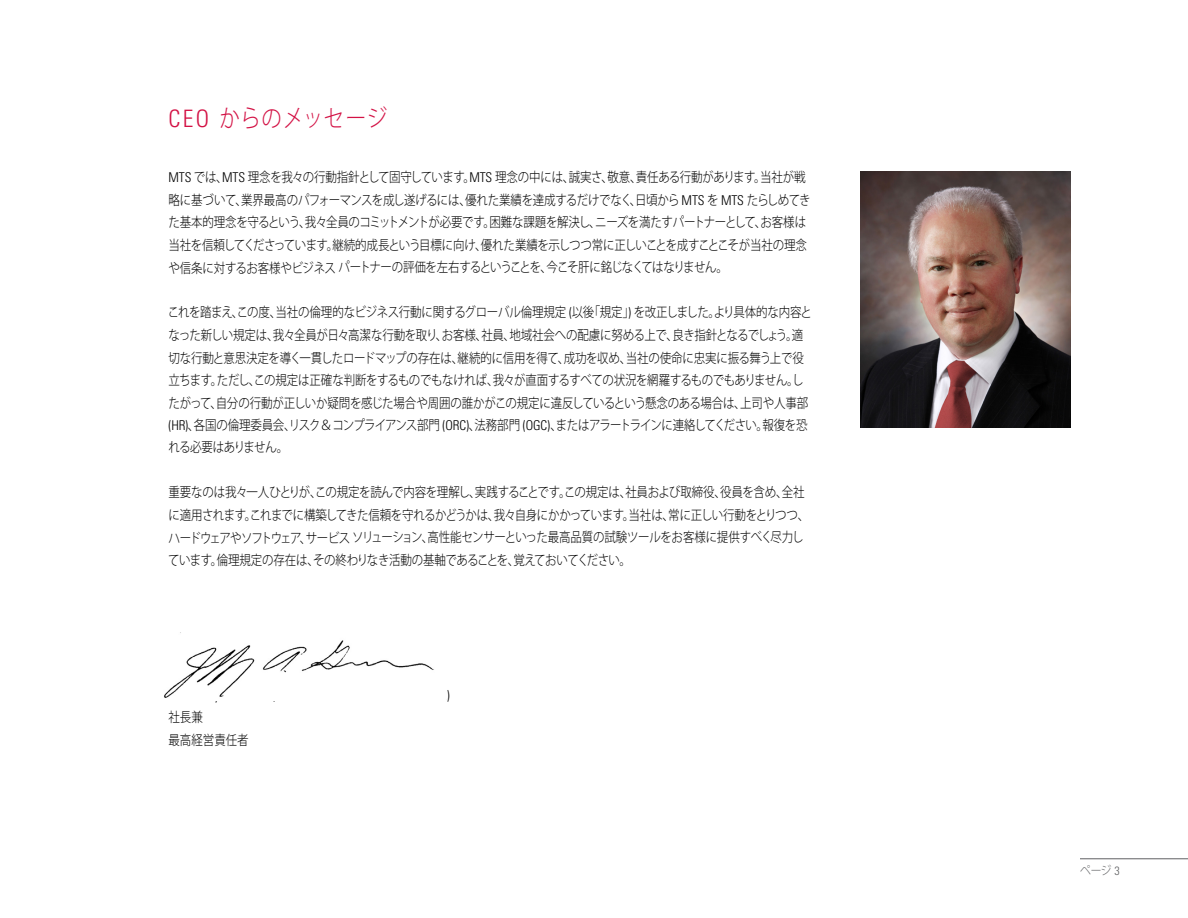
<style>
.page{position:relative;width:1188px;height:918px;background:#fff}
.page>*{position:absolute;margin:0;border:0;box-sizing:border-box;transform-origin:0 0}
.t1{font:300 24px "Koz Go Pro";letter-spacing:.04em;color:#d31245;scale:.85 1}
.t2{font:300 13.5px/22.5px "Koz Go Pro";letter-spacing:-.03em;color:#000;scale:.85 1}
.t3{font:300 13.5px/22.5px "Koz Go Pro";color:#000;scale:.85 1}
.t4{font:300 12px "Koz Go Pro";color:#5f6062;scale:.9 1}
.s1{font-family:"Univers";font-stretch:condensed}
</style>
<div class="page">
<img style="left:861px;top:172px;width:209px;height:256px">
<hr style="left:1080px;top:859px;width:108px;height:1px;background:#5f6062">
<img style="left:164px;top:632px;width:270px;height:66px">
<h1 class="t1" style="left:168px;top:103px;width:259px"><span class="s1">CEO</span> からのメッセージ</h1>
<p class="t2" style="left:168px;top:166px;width:757px"><span class="s1">MTS</span> では、<span class="s1">MTS</span> 理念を我々の行動指針として固守しています。<span class="s1">MTS</span> 理念の中には、誠実さ、敬意、責任ある行動があります。当社が戦略に基づいて、業界最高のパフォーマンスを成し遂げるには、優れた業績を達成するだけでなく、日頃から <span class="s1">MTS</span> を <span class="s1">MTS</span> たらしめてきた基本的理念を守るという、我々全員のコミットメントが必要です。困難な課題を解決し、ニーズを満たすパートナーとして、お客様は当社を信頼してくださっています。継続的成長という目標に向け、優れた業績を示しつつ常に正しいことを成すことこそが当社の理念や信条に対するお客様やビジネスパートナーの評価を左右するということを、今こそ肝に銘じなくてはなりません。</p>
<p class="t2" style="left:168px;top:301px;width:760px">これを踏まえ、この度、当社の倫理的なビジネス行動に関するグローバル倫理規定 <span class="s1">(</span>以後「規定」<span class="s1">)</span> を改正しました。より具体的な内容となった新しい規定は、我々全員が日々高潔な行動を取り、お客様、社員、地域社会への配慮に努める上で、良き指針となるでしょう。適切な行動と意思決定を導く一貫したロードマップの存在は、継続的に信用を得て、成功を収め、当社の使命に忠実に振る舞う上で役立ちます。ただし、この規定は正確な判断をするものでもなければ、我々が直面するすべての状況を網羅するものでもありません。したがって、自分の行動が正しいか疑問を感じた場合や周囲の誰かがこの規定に違反しているという懸念のある場合は、上司や人事部<span class="s1">(HR)</span>、各国の倫理委員会、リスク＆コンプライアンス部門 <span class="s1">(ORC)</span>、法務部門 <span class="s1">(OGC)</span>、またはアラートラインに連絡してください。報復を恐れる必要はありません。</p>
<p class="t2" style="left:168px;top:481px;width:756px">重要なのは我々一人ひとりが、この規定を読んで内容を理解し、実践することです。この規定は、社員および取締役、役員を含め、全社に適用されます。これまでに構築してきた信頼を守れるかどうかは、我々自身にかかっています。当社は、常に正しい行動をとりつつ、ハードウェアやソフトウェア、サービスソリューション、高性能センサーといった最高品質の試験ツールをお客様に提供すべく尽力しています。倫理規定の存在は、その終わりなき活動の基軸であることを、覚えておいてください。</p>
<p class="t3" style="left:168px;top:706px;width:96px">社長兼<br>最高経営責任者</p>
<p class="t4" style="left:1080px;top:862px;width:46px">ページ <span class="s1">3</span></p>
</div>
